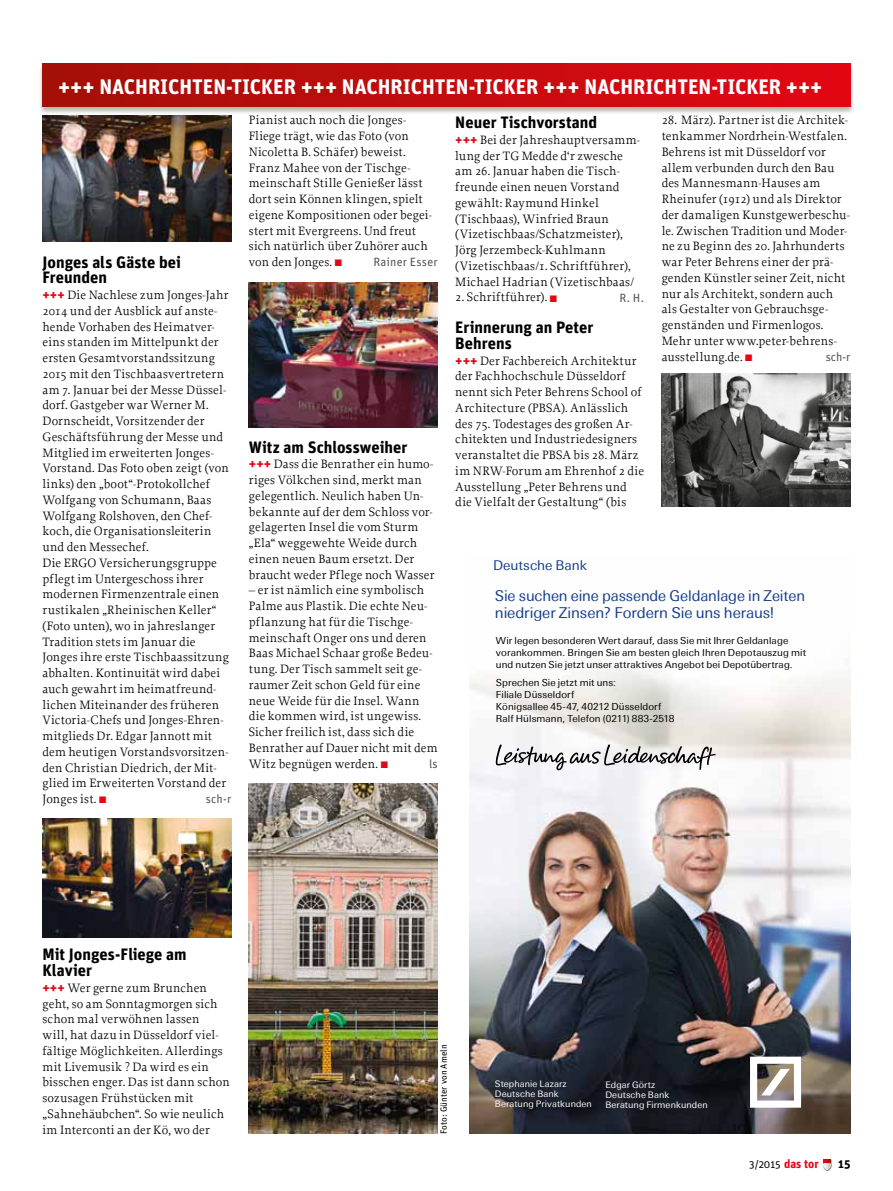
<style>
.page{position:relative;width:893px;height:1191px;background:#fff}
.page>*{position:absolute;margin:0;border:0;box-sizing:border-box;transform-origin:0 0}
.t1{font:700 21px "Unit";color:#fff}
.t2{font:700 16.5px/15.8px "Unit";color:#000}
.t3{font:15px/17.2px "Univers Deutsche Bank";letter-spacing:-.005em;color:#153d8a}
.t4{font:13.5px "Univers Deutsche Bank";color:#153d8a}
.t5{font:12.75px/15.8px "Proforma";letter-spacing:.015em;color:#000}
.t6{font:12px "Unit";letter-spacing:.01em;color:#575756}
.t7{font:700 12px "Unit";color:#000}
.t8{font:10.5px "Unit";color:#000}
.t9{font:9.75px/12px "Univers Deutsche Bank";letter-spacing:.01em;color:#000}
.t10{font:9px/9.8px "Univers Deutsche Bank";letter-spacing:.01em;color:#fff}
.t11{font:9px "Unit";color:#000}
.s1{font-family:"Unit";font-weight:700;color:#e30613}
.s2{color:#e30613}
.s3{font-weight:700;font-size:12px;color:#e30613}
</style>
<div class="page">
<svg style="left:823px;top:1159px;width:9px;height:12px"></svg>
<div style="left:38px;top:63px;width:817px;height:52px;background:#000;opacity:.3"></div>
<div style="left:43px;top:64px;width:808px;height:42px;background:linear-gradient(to right,#a41108,#e30714)"></div>
<img style="left:43px;top:115px;width:188px;height:126px">
<img style="left:249px;top:283px;width:189px;height:144px">
<img style="left:43px;top:818px;width:188px;height:119px">
<img style="left:249px;top:783px;width:189px;height:350px">
<img style="left:662px;top:374px;width:188px;height:132px">
<img style="left:469px;top:666px;width:382px;height:467px">
<svg style="left:496px;top:744px;width:220px;height:26px"></svg>
<svg style="left:750px;top:1056px;width:51px;height:51px"></svg>
<h1 class="t1" style="left:58px;top:73px;width:216px">+++ Nachrichten-ticker</h1>
<h1 class="t1" style="left:301px;top:73px;width:216px">+++ Nachrichten-ticker</h1>
<h1 class="t1" style="left:543px;top:73px;width:216px">+++ Nachrichten-ticker</h1>
<h1 class="t1" style="left:786px;top:73px;width:38px">+++</h1>
<p class="t2" style="left:43px;top:254px;width:140px">Jonges als Gäste bei<br>Freunden</p>
<p class="t5" style="left:43px;top:287px;width:188px"><span class="s1">+++</span> Die Nachlese zum Jonges-Jahr<br>2014 und der Ausblick auf anste&shy;hende Vorhaben des Heimatver&shy;eins standen im Mittelpunkt der ersten Gesamtvorstandssitzung<br>2015 mit den Tischbaasvertretern am 7. Januar bei der Messe Düssel&shy;dorf. Gastgeber war Werner M.<br>Dornscheidt, Vorsitzender der<br>Geschäftsführung der Messe und<br>Mitglied im erweiterten Jonges-<br>Vorstand. Das Foto oben zeigt (von links) den „boot“-Protokollchef<br>Wolfgang von Schumann, Baas<br>Wolfgang Rolshoven, den Chef&shy;koch, die Organisationsleiterin und den Messechef.<br>Die ERGO Versicherungsgruppe pflegt im Untergeschoss ihrer modernen Firmenzentrale einen rustikalen „Rheinischen Keller“ (Foto unten), wo in jahreslanger<br>Tradition stets im Januar die<br>Jonges ihre erste Tischbaassitzung abhalten. Kontinuität wird dabei auch gewahrt im heimatfreund&shy;lichen Miteinander des früheren<br>Victoria-Chefs und Jonges-Ehren&shy;mitglieds Dr. Edgar Jannott mit dem heutigen Vorstandsvorsitzen&shy;den Christian Diedrich, der Mit&shy;glied im Erweiterten Vorstand der<br>Jonges ist. <span class="s2">■</span></p>
<p class="t6" style="left:206px;top:792px;width:27px">sch-r</p>
<p class="t5" style="left:249px;top:112px;width:185px">Pianist auch noch die Jonges-<br>Fliege trägt, wie das Foto (von<br>Nicoletta B. Schäfer) beweist.<br>Franz Mahee von der Tischge&shy;meinschaft Stille Genießer lässt dort sein Können klingen, spielt eigene Kompositionen oder begei&shy;stert mit Evergreens. Und freut sich natürlich über Zuhörer auch von den Jonges. <span class="s2">■</span></p>
<p class="t6" style="left:374px;top:255px;width:66px">Rainer Esser</p>
<p class="t2" style="left:249px;top:438px;width:160px">Witz am Schlossweiher</p>
<p class="t5" style="left:249px;top:456px;width:187px"><span class="s1">+++</span> Dass die Benrather ein humo&shy;riges Völkchen sind, merkt man gelegentlich. Neulich haben Un&shy;bekannte auf der dem Schloss vor&shy;gelagerten Insel die vom Sturm „Ela“ weggewehte Weide durch einen neuen Baum ersetzt. Der braucht weder Pflege noch Wasser</p>
<p class="t5" style="left:249px;top:582px;width:190px">– er ist nämlich eine symbolisch<br>Palme aus Plastik. Die echte Neu&shy;pflanzung hat für die Tischge&shy;meinschaft Onger ons und deren<br>Baas Michael Schaar große Bedeu&shy;tung. Der Tisch sammelt seit ge&shy;raumer Zeit schon Geld für eine neue Weide für die Insel. Wann die kommen wird, ist ungewiss.<br>Sicher freilich ist, dass sich die<br>Benrather auf Dauer nicht mit dem<br>Witz begnügen werden. <span class="s2">■</span></p>
<p class="t6" style="left:429px;top:756px;width:10px">ls</p>
<p class="t2" style="left:455px;top:114px;width:143px">Neuer Tischvorstand</p>
<p class="t5" style="left:455px;top:132px;width:186px"><span class="s1">+++</span> Bei der Jahreshauptversamm&shy;lung der TG Medde d‘r zwesche am 26. Januar haben die Tisch&shy;freunde einen neuen Vorstand gewählt: Raymund Hinkel (Tischbaas), Winfried Braun (Vizetischbaas/Schatzmeister),<br>Jörg Jerzembeck-Kuhlmann (Vizetischbaas/1. Schriftführer),<br>Michael Hadrian (Vizetischbaas/</p>
<p class="t5" style="left:455px;top:289px;width:103px">2. Schriftführer). <span class="s2">■</span></p>
<p class="t6" style="left:619px;top:290px;width:26px">R. H.</p>
<p class="t2" style="left:455px;top:319px;width:140px">Erinnerung an Peter<br>Behrens</p>
<p class="t5" style="left:455px;top:352px;width:190px"><span class="s1">+++</span> Der Fachbereich Architektur der Fachhochschule Düsseldorf nennt sich Peter Behrens School of Architecture (PBSA). Anlässlich des 75. Todestages des großen Ar&shy;chitekten und Industriedesigners veranstaltet die PBSA bis 28. März im NRW-Forum am Ehrenhof 2 die Ausstellung „Peter Behrens und die Vielfalt der Gestaltung“ (bis</p>
<p class="t5" style="left:662px;top:112px;width:190px">28. März). Partner ist die Architek&shy;tenkammer Nordrhein-Westfalen.<br>Behrens ist mit Düsseldorf vor allem verbunden durch den Bau des Mannesmann-Hauses am<br>Rheinufer (1912) und als Direktor der damaligen Kunstgewerbeschu&shy;le. Zwischen Tradition und Moder&shy;ne zu Beginn des 20. Jahrhunderts war Peter Behrens einer der prä&shy;genden Künstler seiner Zeit, nicht nur als Architekt, sondern auch als Gestalter von Gebrauchsge&shy;genständen und Firmenlogos.<br>Mehr unter www.peter-behrens&shy;ausstellung.de. <span class="s2">■</span></p>
<p class="t6" style="left:826px;top:349px;width:26px">sch-r</p>
<p class="t4" style="left:493px;top:557px;width:95px">Deutsche Bank</p>
<p class="t3" style="left:495px;top:586px;width:312px">Sie suchen eine passende Geldanlage in Zeiten niedriger Zinsen? Fordern Sie uns heraus!</p>
<p class="t9" style="left:496px;top:634px;width:312px">Wir legen besonderen Wert darauf, dass Sie mit Ihrer Geldanlage vorankommen. Bringen Sie am besten gleich Ihren Depotauszug mit und nutzen Sie jetzt unser attraktives Angebot bei Depotübertrag.</p>
<p class="t9" style="left:496px;top:676px;width:180px">Sprechen Sie jetzt mit uns:<br>Filiale Düsseldorf<br>Königsallee 45-47, 40212 Düsseldorf<br>Ralf Hülsmann, Telefon (0211) 883-2518</p>
<p class="t2" style="left:43px;top:946px;width:146px">Mit Jonges-Fliege am<br>Klavier</p>
<p class="t5" style="left:43px;top:979px;width:189px"><span class="s1">+++</span> Wer gerne zum Brunchen geht, so am Sonntagmorgen sich schon mal verwöhnen lassen<br>will, hat dazu in Düsseldorf viel&shy;fältige Möglichkeiten. Allerdings mit Livemusik ? Da wird es ein bisschen enger. Das ist dann schon sozusagen Frühstücken mit „Sahnehäubchen“. So wie neulich im Interconti an der Kö, wo der</p>
<p class="t11" style="left:438px;top:1133px;width:90px;rotate:-90deg">Foto: Günter von Ameln</p>
<p class="t10" style="left:495px;top:1079px;width:99px">Stephanie Lazarz<br>Deutsche Bank<br>Beratung Privatkunden</p>
<p class="t10" style="left:605px;top:1080px;width:104px">Edgar Görtz<br>Deutsche Bank<br>Beratung Firmenkunden</p>
<p class="t8" style="left:749px;top:1158px;width:71px">3/2015 <span class="s3">das tor</span></p>
<p class="t7" style="left:838px;top:1156px;width:14px">15</p>
</div>
